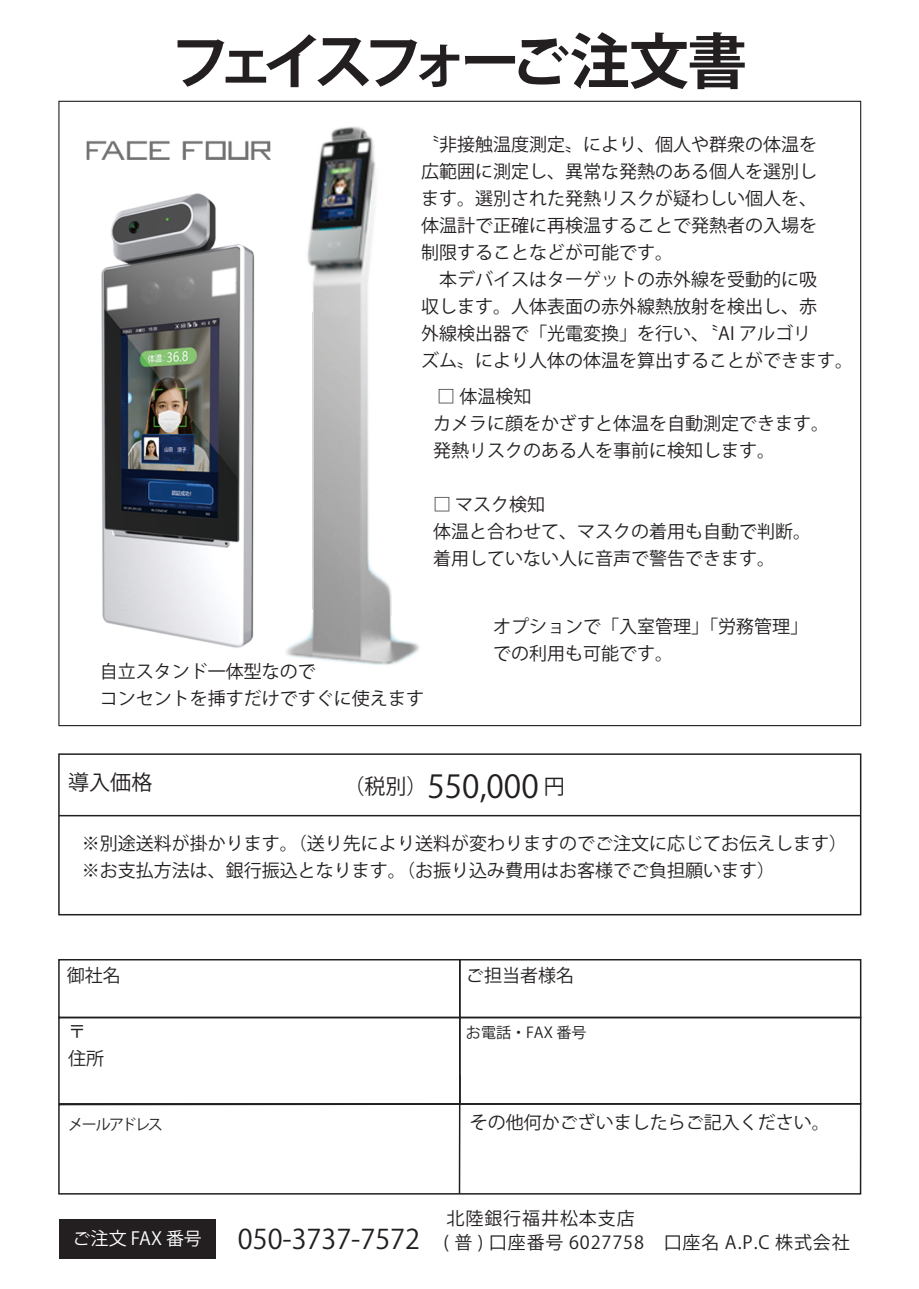
<style>
.page{position:relative;width:919px;height:1289px;background:#fff}
.page>*{position:absolute;margin:0;border:0;box-sizing:border-box;transform-origin:0 0}
.t1{font:700 60px "Koz Go Pro";letter-spacing:-.16em;color:#231f20}
.t2{font:31.5px "Koz Go Pro";color:#231f20}
.t3{font:27px "Koz Go Pro";color:#231f20}
.t4{font:21px "Koz Go Pro";color:#231f20}
.t5{font:18px/27px "Koz Go Pro";color:#231f20}
.t6{font:18px/24px "Koz Go Pro";letter-spacing:.05em;color:#231f20}
.t7{font:18px "Koz Go Pro";letter-spacing:.005em;color:#fff}
.t8{font:15px "Koz Go Pro";letter-spacing:-.085em;color:#231f20}
.s1{font-size:21px}
</style>
<div class="page">
<div style="left:58px;top:959px;width:402px;height:59px;border:2px solid #231f20"></div>
<div style="left:459px;top:959px;width:402px;height:59px;border:2px solid #231f20"></div>
<div style="left:58px;top:1016px;width:402px;height:88px;border:2px solid #231f20"></div>
<svg style="left:58px;top:1102px;width:804px;height:93px"></svg>
<div style="left:459px;top:1016px;width:402px;height:88px;border:2px solid #231f20"></div>
<div style="left:59px;top:1219px;width:156px;height:39px;background:#231f20"></div>
<hr style="left:458px;top:1075px;width:2px;height:118px;background:#231f20">
<img style="left:286px;top:126px;width:134px;height:539px">
<img style="left:86px;top:140px;width:185px;height:508px">
<div style="left:58px;top:753px;width:803px;height:162px;background:#fff;border:2px solid #231f20"></div>
<hr style="left:59px;top:815px;width:801px;height:1px;background:#231f20">
<h1 class="t1" style="left:170px;top:23px;width:578px">フェイスフォーご注文書</h1>
<p class="t5" style="left:421px;top:131px;width:433px">〝非接触温度測定〟により、個人や群衆の体温を<br>広範囲に測定し、異常な発熱のある個人を選別し<br>ます。選別された発熱リスクが疑わしい個人を、<br>体温計で正確に再検温することで発熱者の入場を<br>制限することなどが可能です。<br>　本デバイスはターゲットの赤外線を受動的に吸<br>収します。人体表面の赤外線熱放射を検出し、赤<br>外線検出器で「光電変換」を行い、〝AI アルゴリ<br>ズム〟により人体の体温を算出することができます。</p>
<p class="t5" style="left:433px;top:383px;width:398px">□ 体温検知<br>カメラに顔をかざすと体温を自動測定できます。発熱リスクのある人を事前に検知します。</p>
<p class="t5" style="left:433px;top:491px;width:380px">□ マスク検知<br>体温と合わせて、マスクの着用も自動で判断。着用していない人に音声で警告できます。</p>
<p class="t5" style="left:100px;top:658px;width:325px">自立スタンド一体型なので<br>コンセントを挿すだけですぐに使えます</p>
<p class="t5" style="left:493px;top:613px;width:316px">オプションで「入室管理」「労務管理」での利用も可能です。</p>
<p class="t4" style="left:68px;top:768px;width:85px">導入価格</p>
<h2 class="t2" style="left:343px;top:765px;width:223px"><span class="s1">（税別）</span>550,000 <span class="s1">円</span></h2>
<p class="t5" style="left:82px;top:830px;width:767px">※別途送料が掛かります。（送り先により送料が変わりますのでご注文に応じてお伝えします）※お支払方法は、銀行振込となります。（お振り込み費用はお客様でご負担願います）</p>
<p class="t5" style="left:67px;top:962px;width:55px">御社名</p>
<p class="t5" style="left:466px;top:962px;width:109px">ご担当者様名</p>
<p class="t5" style="left:68px;top:1018px;width:38px">〒住所</p>
<p class="t8" style="left:466px;top:1022px;width:122px">お電話・FAX 番号</p>
<p class="t8" style="left:68px;top:1114px;width:96px">メールアドレス</p>
<p class="t5" style="left:469px;top:1109px;width:361px">その他何かございましたらご記入ください。</p>
<p class="t7" style="left:72px;top:1226px;width:131px">ご注文 FAX 番号</p>
<h3 class="t3" style="left:238px;top:1221px;width:184px">050-3737-7572</h3>
<p class="t6" style="left:443px;top:1207px;width:408px">北陸銀行福井松本支店<br>( 普 ) 口座番号 6027758　口座名 A.P.C 株式会社</p>
</div>
